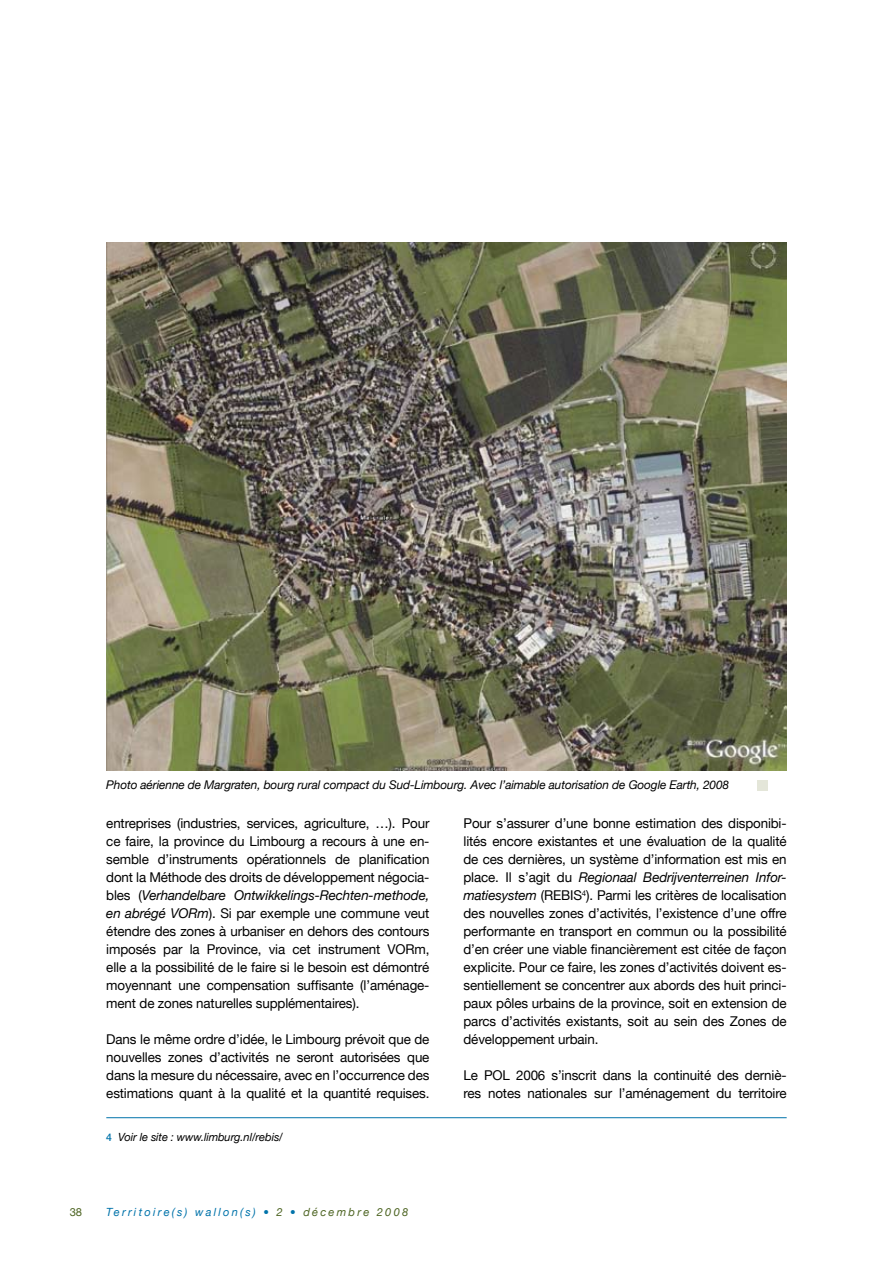
<style>
.page{position:relative;width:893px;height:1263px;background:#fff}
.page>*{position:absolute;margin:0;border:0;box-sizing:border-box;transform-origin:0 0}
.t1{font:13.5px/18px "Helvetica Neue LT";letter-spacing:-.01em;color:#000;text-align:justify}
.t2{font:italic 12px "Helvetica Neue LT";letter-spacing:-.01em;color:#000}
.t3{font:italic 11.25px "Helvetica Neue LT";letter-spacing:.2em;color:#0073aa}
.t4{font:italic 11.25px "Helvetica Neue LT";letter-spacing:-.01em;color:#000}
.t5{font:11.25px "Helvetica Neue LT";color:#4d6422}
.s1{font-style:italic}
.s2{font-weight:500;font-style:normal;font-size:10.5px;color:#0073aa}
.s3{color:#4d6422}
</style>
<div class="page">
<img style="left:106px;top:242px;width:681px;height:528px">
<div style="left:757px;top:780px;width:10px;height:11px;background:#e4e6d9"></div>
<hr style="left:106px;top:1117px;width:681px;height:1px;background:#0073aa">
<p class="t2" style="left:106px;top:777px;width:624px">Photo aérienne de Margraten, bourg rural compact du Sud-Limbourg. Avec l’aimable autorisation de Google Earth, 2008</p>
<p class="t1" style="left:106px;top:814px;width:325px">entreprises (industries, services, agriculture, …). Pour ce faire, la province du Limbourg a recours à une en&shy;semble d’instruments opérationnels de planification dont la Méthode des droits de développement négocia&shy;bles (<span class="s1">Verhandelbare Ontwikkelings-Rechten-methode, en abrégé VORm</span>). Si par exemple une commune veut étendre des zones à urbaniser en dehors des contours imposés par la Province, via cet instrument VORm, elle a la possibilité de le faire si le besoin est démontré moyennant une compensation suffisante (l’aménage&shy;ment de zones naturelles supplémentaires).</p>
<p class="t1" style="left:106px;top:1030px;width:325px">Dans le même ordre d’idée, le Limbourg prévoit que de nouvelles zones d’activités ne seront autorisées que dans la mesure du nécessaire, avec en l’occurrence des estimations quant à la qualité et la quantité requises.</p>
<p class="t1" style="left:463px;top:814px;width:325px">Pour s’assurer d’une bonne estimation des disponibi&shy;lités encore existantes et une évaluation de la qualité de ces dernières, un système d’information est mis en place. Il s’agit du <span class="s1">Regionaal Bedrijventerreinen Infor&shy;matiesystem</span> (REBIS<sup>4</sup>). Parmi les critères de localisation des nouvelles zones d’activités, l’existence d’une offre performante en transport en commun ou la possibilité d’en créer une viable financièrement est citée de façon explicite. Pour ce faire, les zones d’activités doivent es&shy;sentiellement se concentrer aux abords des huit princi&shy;paux pôles urbains de la province, soit en extension de parcs d’activités existants, soit au sein des Zones de développement urbain.</p>
<p class="t1" style="left:463px;top:1066px;width:325px">Le POL 2006 s’inscrit dans la continuité des derniè&shy;res notes nationales sur l’aménagement du territoire</p>
<p class="t4" style="left:106px;top:1130px;width:178px"><span class="s2">4</span> Voir le site : www.limburg.nl/rebis/</p>
<p class="t5" style="left:70px;top:1205px;width:14px">38</p>
<p class="t3" style="left:106px;top:1205px;width:304px">Territoire(s) wallon(s) • <span class="s3">2</span> • <span class="s3">décembre 2008</span></p>
</div>
